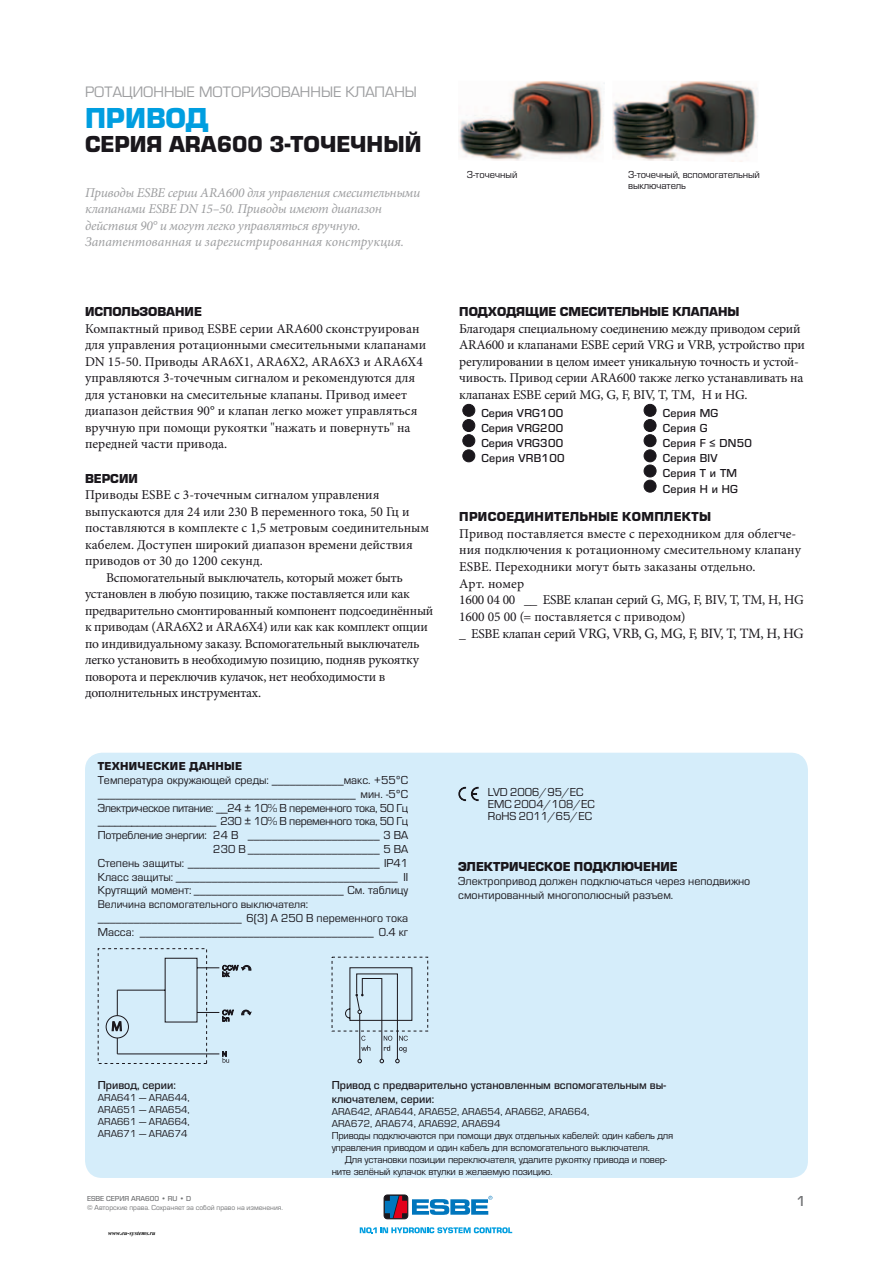
<style>
.page{position:relative;width:893px;height:1263px;background:#fff}
.page>*{position:absolute;margin:0;border:0;box-sizing:border-box;transform-origin:0 0}
.t1{font:700 30px "ESBE Eurostile";color:#009ee0}
.t2{font:700 24px "ESBE Eurostile";color:#1a171c}
.t3{font:15.75px "ESBE Eurostile";color:#9d9ea0}
.t4{font:500 15px "ESBE Eurostile";color:#707173}
.t5{font:14.25px "Minion Pro";letter-spacing:-.03em;color:#1a171c}
.t6{font:13.5px/16.5px "Minion Pro";letter-spacing:-.005em;color:#1a171c}
.t7{font:italic 13.5px/16.5px "Minion Pro";letter-spacing:-.02em;color:#9d9ea0}
.t8{font:700 13.5px "ESBE Eurostile";color:#1a171c}
.t9{font:700 13.5px "ESBE Eurostile";letter-spacing:.025em;color:#1a171c}
.t10{font:500 13.5px "Eurostile OT";color:#1a171c}
.t11{font:12px/13.8px "ESBE Eurostile";color:#1a171c}
.t12{font:500 12px/15.1px "ESBE Eurostile";color:#1a171c;text-align:justify}
.t13{font:700 12px "ESBE Eurostile";letter-spacing:.025em;color:#1a171c}
.t14{font:500 12px "ESBE Eurostile";letter-spacing:.025em;color:#1a171c}
.t15{font:11.55px "ESBE Eurostile";color:#1a171c}
.t16{font:10.5px/12px "ESBE Eurostile";color:#1a171c}
.t17{font:10.5px/12px "ESBE Eurostile";letter-spacing:-.02em;color:#1a171c}
.t18{font:7.5px "ESBE Eurostile";color:#707173}
.t19{font:500 7.5px "ESBE Eurostile";color:#707173}
.t20{font:italic 700 7.5px "Aparajita";color:#000}
.s1{font-size:12px}
.s2{font-size:13.5px}
</style>
<div class="page">
<div style="left:85px;top:753px;width:723px;height:425px;background:#d5edfa;border-radius:17px"></div>
<div style="left:98px;top:948px;width:109px;height:116px;border:1px dashed #1a171c"></div>
<svg style="left:105px;top:957px;width:146px;height:106px"></svg>
<svg style="left:345px;top:967px;width:67px;height:96px"></svg>
<svg style="left:458px;top:787px;width:21px;height:14px"></svg>
<img style="left:458px;top:81px;width:147px;height:80px">
<img style="left:612px;top:81px;width:146px;height:81px">
<div style="left:463px;top:404px;width:12px;height:12px;background:#1a171c;border-radius:50%"></div>
<div style="left:462px;top:404px;width:13px;height:13px;border:1px solid #1a171c;border-radius:50%"></div>
<div style="left:463px;top:419px;width:12px;height:12px;background:#1a171c;border-radius:50%"></div>
<div style="left:462px;top:419px;width:13px;height:13px;border:1px solid #1a171c;border-radius:50%"></div>
<div style="left:463px;top:435px;width:12px;height:12px;background:#1a171c;border-radius:50%"></div>
<div style="left:462px;top:434px;width:13px;height:13px;border:1px solid #1a171c;border-radius:50%"></div>
<div style="left:463px;top:450px;width:12px;height:12px;background:#1a171c;border-radius:50%"></div>
<div style="left:462px;top:449px;width:13px;height:13px;border:1px solid #1a171c;border-radius:50%"></div>
<div style="left:644px;top:404px;width:12px;height:12px;background:#1a171c;border-radius:50%"></div>
<div style="left:644px;top:404px;width:12px;height:13px;border:1px solid #1a171c;border-radius:50%"></div>
<div style="left:644px;top:419px;width:12px;height:12px;background:#1a171c;border-radius:50%"></div>
<div style="left:644px;top:419px;width:12px;height:13px;border:1px solid #1a171c;border-radius:50%"></div>
<div style="left:644px;top:435px;width:12px;height:12px;background:#1a171c;border-radius:50%"></div>
<div style="left:644px;top:434px;width:12px;height:13px;border:1px solid #1a171c;border-radius:50%"></div>
<div style="left:644px;top:450px;width:12px;height:12px;background:#1a171c;border-radius:50%"></div>
<div style="left:644px;top:449px;width:12px;height:13px;border:1px solid #1a171c;border-radius:50%"></div>
<div style="left:644px;top:465px;width:12px;height:12px;background:#1a171c;border-radius:50%"></div>
<div style="left:644px;top:465px;width:12px;height:12px;border:1px solid #1a171c;border-radius:50%"></div>
<div style="left:644px;top:480px;width:12px;height:12px;background:#1a171c;border-radius:50%"></div>
<div style="left:644px;top:480px;width:12px;height:12px;border:1px solid #1a171c;border-radius:50%"></div>
<svg style="left:360px;top:1227px;width:152px;height:6px"></svg>
<div style="left:384px;top:1195px;width:24px;height:24px;border:1px solid #1a171c;border-radius:3px"></div>
<svg style="left:385px;top:1196px;width:107px;height:22px"></svg>
<p class="t3" style="left:85px;top:83px;width:333px">Ротационные моторизованные клапаны</p>
<h1 class="t1" style="left:85px;top:102px;width:125px">Привод</h1>
<h2 class="t2" style="left:85px;top:131px;width:338px">Серия ARA600 3-точечный</h2>
<p class="t7" style="left:85px;top:184px;width:337px">Приводы ESBE серии ARA600 для управления смесительными клапанами ESBE DN 15–50. Приводы имеют диапазон действия 90° и могут легко управляться вручную.<br>Запатентованная и зарегистрированная конструкция.</p>
<p class="t8" style="left:85px;top:304px;width:10px">Исп</p>
<p class="t8" style="left:113px;top:304px;width:91px">ользование</p>
<p class="t6" style="left:85px;top:320px;width:343px">Компактный привод ESBE серии ARA600 сконструирован для управления ротационными смесительными клапанами DN 15-50. Приводы ARA6X1, ARA6X2, ARA6X3 и ARA6X4 управляются 3-точечным сигналом и рекомендуются для для установки на смесительные клапаны. Привод имеет диапазон действия 90° и клапан легко может управляться вручную при помощи рукоятки "нажать и повернуть" на передней части привода.</p>
<p class="t8" style="left:85px;top:471px;width:54px">версии</p>
<p class="t6" style="left:85px;top:487px;width:296px">Приводы ESBE с 3-точечным сигналом управления</p>
<p class="t6" style="left:85px;top:503px;width:326px">выпускаются для 24 или 230 В переменного тока, 50 Гц и</p>
<p class="t6" style="left:85px;top:520px;width:345px">поставляются в комплекте с 1,5 метровым соединительным</p>
<p class="t6" style="left:85px;top:536px;width:329px">кабелем. Доступен широкий диапазон времени действия</p>
<p class="t6" style="left:85px;top:553px;width:179px">приводов от 30 до 1200 секунд.</p>
<p class="t6" style="left:106px;top:569px;width:298px">Вспомогательный выключатель, который может быть</p>
<p class="t6" style="left:85px;top:586px;width:326px">установлен в любую позицию, также поставляется или как</p>
<p class="t6" style="left:85px;top:602px;width:350px">предварительно смонтированный компонент подсоединённый</p>
<p class="t6" style="left:85px;top:619px;width:344px">к приводам (ARA6X2 и ARA6X4) или как как комплект опции</p>
<p class="t6" style="left:85px;top:635px;width:336px">по индивидуальному заказу. Вспомогательный выключатель</p>
<p class="t6" style="left:85px;top:652px;width:336px">легко установить в необходимую позицию, подняв рукоятку</p>
<p class="t6" style="left:85px;top:668px;width:302px">поворота и переключив кулачок, нет необходимости в</p>
<p class="t6" style="left:85px;top:685px;width:178px">дополнительных инструментах.</p>
<p class="t13" style="left:98px;top:759px;width:146px">Технические данные</p>
<p class="t11" style="left:98px;top:773px;width:312px;text-align:right">Температура окружающей среды: ____________макс. +55ºC ___________________________________________ мин. -5ºC Электрическое питание: __24 ± 10% В переменного тока, 50 Гц _____________________ 230 ± 10% В переменного тока, 50 Гц Потребление энергии: 24 В ______________________ 3 ВА 230 В ______________________ 5 ВА<br>Степень защиты: ________________________________ IP41<br>Класс защиты: _____________________________________ II Крутящий момент: _________________________ См. таблицу</p>
<p class="t15" style="left:98px;top:898px;width:212px">Величина вспомогательного выключателя<span class="s1">:</span></p>
<p class="t11" style="left:98px;top:911px;width:312px">________________________ 6(3) A 250 В переменного тока<br>Масса: _______________________________________ 0.4 кг</p>
<p class="t16" style="left:467px;top:169px;width:52px">3-точечный</p>
<p class="t16" style="left:628px;top:170px;width:133px;line-height:10.5px">3-точечный, вспомогательный выключатель</p>
<p class="t8" style="left:459px;top:304px;width:282px">Подходящие смесительные клапаны</p>
<p class="t6" style="left:459px;top:320px;width:347px">Благодаря специальному соединению между приводом серий ARA600 и клапанами ESBE серий VRG и VRB, устройство при регулировании в целом имеет уникальную точность и устой&shy;чивость. Привод серии ARA600 также легко устанавливать на клапанах ESBE серий MG, G, F, BIV, T, TM, H и HG.</p>
<p class="t12" style="left:482px;top:405px;width:84px">Серия VRG100<br>Серия VRG200<br>Серия VRG300<br>Серия VRB100</p>
<p class="t12" style="left:663px;top:405px;width:57px">Серия MG</p>
<p class="t12" style="left:663px;top:421px;width:46px">Серия G</p>
<p class="t12" style="left:657px;top:436px;width:97px">Серия F ≤ DN50</p>
<p class="t14" style="left:663px;top:452px;width:56px">Серия BIV</p>
<p class="t12" style="left:663px;top:466px;width:76px">Серия T и TM</p>
<p class="t12" style="left:663px;top:481px;width:77px">Серия H и HG</p>
<p class="t9" style="left:459px;top:509px;width:253px">Присоединительные комплекты</p>
<p class="t6" style="left:459px;top:525px;width:346px">Привод поставляется вместе с переходником для облегче&shy;ния подключения к ротационному смесительному клапану ESBE. Переходники могут быть заказаны отдельно.<br>Арт. номер<br>1600 04 00 __ ESBE клапан серий G, MG, F, BIV, T, TM, H, HG 1600 05 00 (= поставляется с приводом)</p>
<p class="t5" style="left:459px;top:624px;width:346px"><span class="s2">_ ESBE клапан серий</span> VRG, VRB, G, MG, F, BIV, T, TM, H, HG</p>
<p class="t11" style="left:488px;top:786px;width:108px;line-height:12px">LVD 2006/95/EC<br>EMC 2004/108/EC<br>RoHS 2011/65/EC</p>
<p class="t8" style="left:458px;top:859px;width:221px">Электрическое подключение</p>
<p class="t11" style="left:458px;top:874px;width:294px;line-height:14.2px">Электропривод должен подключаться через неподвижно смонтированный многополюсный разъем.</p>
<p class="t10" style="left:111px;top:1018px;width:12px">M</p>
<p class="t12" style="left:98px;top:1078px;width:80px">Привод, серии:</p>
<p class="t16" style="left:98px;top:1092px;width:93px;text-align:justify">ARA641 — ARA644, ARA651 — ARA654, ARA661 — ARA664, ARA671 — ARA674</p>
<p class="t19" style="left:87px;top:1194px;width:106px">Esbe серия ARA600 • RU • D</p>
<p class="t18" style="left:87px;top:1203px;width:197px">© Авторские права. Сохраняет за собой право на изменения.</p>
<p class="t20" style="left:108px;top:1230px;width:49px">www.eu-systems.ru</p>
<p class="t12" style="left:332px;top:1078px;width:336px;line-height:13.5px">Привод с предварительно установленным вспомогательным вы&shy;ключателем, серии:</p>
<p class="t16" style="left:332px;top:1105px;width:343px">ARA642, ARA644, ARA652, ARA654, ARA662, ARA664,<br>ARA672, ARA674, ARA692, ARA694<br>Приводы подключаются при помощи двух отдельных кабелей: один кабель для управления приводом и один кабель для вспомогательного выключателя.</p>
<p class="t17" style="left:332px;top:1153px;width:337px;text-indent:13px">Для установки позиции переключателя, удалите рукоятку привода и повер&shy;ните зелёный кулачок втулки в желаемую позицию.</p>
<p class="t4" style="left:796px;top:1193px;width:11px">1</p>
</div>
